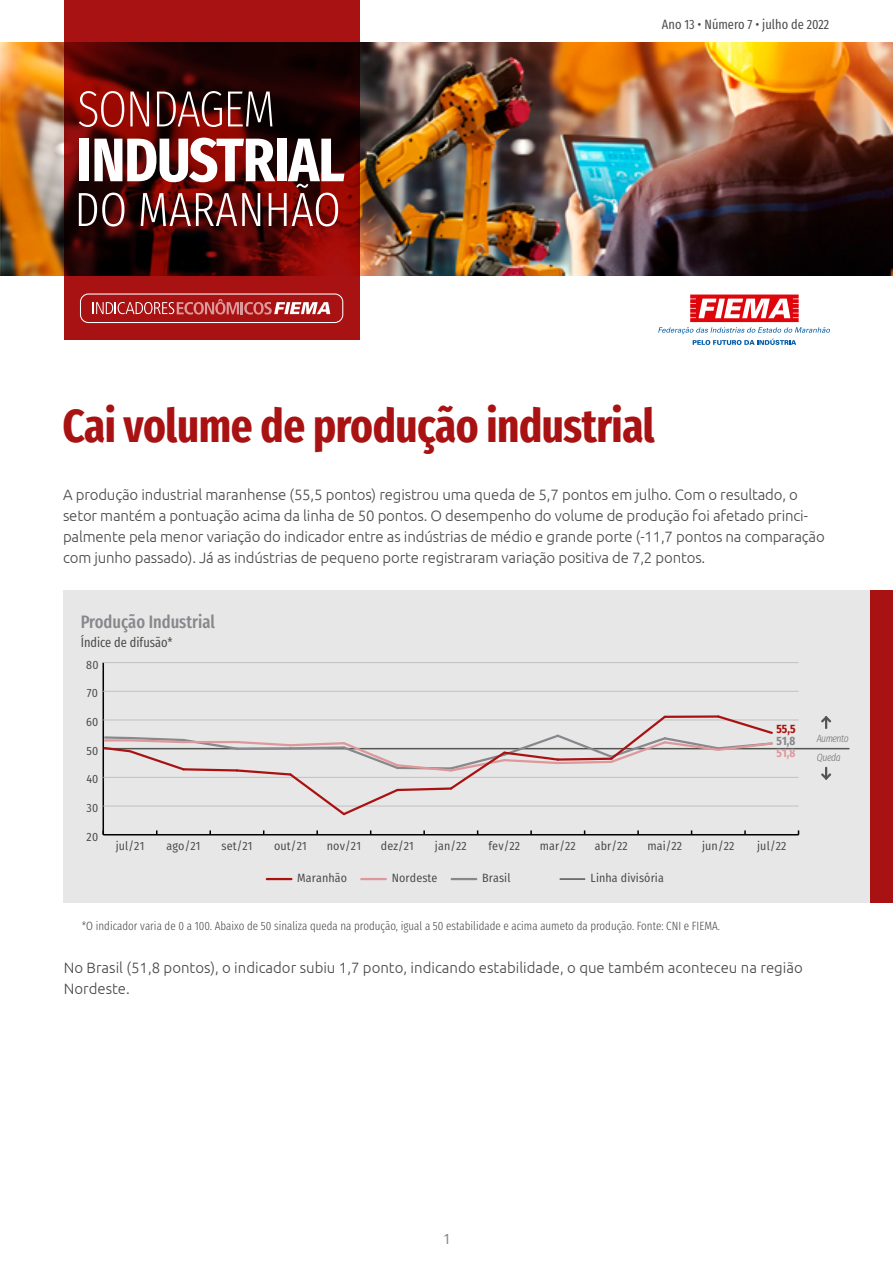
<style>
.page{position:relative;width:893px;height:1263px;background:#fff}
.page>*{position:absolute;margin:0;border:0;box-sizing:border-box;transform-origin:0 0}
.t1{font:700 46.5px "Fira Sans Compressed";letter-spacing:-.01em;color:#a91212}
.t2{font:500 18px "Fira Sans Compressed";color:#89878c}
.t3{font:300 15px/21px "Ubuntu";letter-spacing:-.01em;color:#494748}
.t4{font:15px "Fira Sans Compressed";color:#89878c}
.t5{font:13.5px "Fira Sans Compressed";color:#494748}
.t6{font:700 12.15px "Fira Sans Compressed";color:#de989b}
.t7{font:700 12.15px "Fira Sans Compressed";color:#aa1212}
.t8{font:12px "Fira Sans Condensed";letter-spacing:.01em;color:#474446}
.t9{font:300 12px "Fira Sans Compressed";color:#494748}
.t10{font:700 12px "Fira Sans Compressed";color:#88878b}
.t11{font:italic 300 10.5px "Fira Sans Compressed";letter-spacing:-.045em;color:#717176}
</style>
<div class="page">
<svg style="left:658px;top:295px;width:172px;height:50px"></svg>
<img style="left:0;top:43px;width:893px;height:232px">
<svg style="left:64px;top:0;width:295px;height:339px;background:#680a09"></svg>
<div style="left:80px;top:293px;width:263px;height:30px;border:1px solid #fff;border-radius:8px"></div>
<svg style="left:93px;top:299px;width:237px;height:15px;background:#c25556"></svg>
<svg style="left:79px;top:91px;width:45px;height:36px;background:#af3f38"></svg>
<svg style="left:130px;top:92px;width:19px;height:34px"></svg>
<svg style="left:157px;top:91px;width:65px;height:36px"></svg>
<svg style="left:228px;top:92px;width:44px;height:34px"></svg>
<svg style="left:79px;top:138px;width:265px;height:88px"></svg>
<div style="left:64px;top:590px;width:829px;height:312px;background:#e7e7e7"></div>
<div style="left:870px;top:590px;width:23px;height:312px;background:#a91212"></div>
<svg style="left:821px;top:716px;width:10px;height:13px"></svg>
<svg style="left:821px;top:767px;width:10px;height:13px"></svg>
<hr style="left:103px;top:834px;width:695px;height:1px;background:#000">
<hr style="left:103px;top:662px;width:1px;height:173px;background:#000">
<hr style="left:103px;top:806px;width:695px;height:1px;background:#c0c0c0">
<hr style="left:103px;top:777px;width:695px;height:1px;background:#c0c0c0">
<hr style="left:105px;top:748px;width:744px;height:1px;background:#525552">
<hr style="left:103px;top:720px;width:695px;height:1px;background:#c0c0c0">
<hr style="left:103px;top:691px;width:695px;height:1px;background:#c0c0c0">
<hr style="left:103px;top:662px;width:695px;height:1px;background:#c0c0c0">
<svg style="left:102px;top:714px;width:673px;height:103px"></svg>
<hr style="left:560px;top:878px;width:25px;height:2px;background:#525552">
<hr style="left:267px;top:878px;width:24px;height:2px;background:#aa1212">
<hr style="left:361px;top:878px;width:25px;height:2px;background:#de989b">
<hr style="left:452px;top:878px;width:24px;height:2px;background:#88878b">
<p class="t5" style="left:662px;top:14px;width:169px">Ano 13 • Número 7 • julho de 2022</p>
<h1 class="t1" style="left:63px;top:387px;width:594px">Cai volume de produção industrial</h1>
<p class="t3" style="left:63px;top:484px;width:763px">A produção industrial maranhense (55,5 pontos) registrou uma queda de 5,7 pontos em julho. Com o resultado, o setor mantém a pontuação acima da linha de 50 pontos. O desempenho do volume de produção foi afetado princi&shy;palmente pela menor variação do indicador entre as indústrias de médio e grande porte (-11,7 pontos na comparação com junho passado). Já as indústrias de pequeno porte registraram variação positiva de 7,2 pontos.</p>
<p class="t2" style="left:81px;top:607px;width:136px">Produção Industrial</p>
<p class="t5" style="left:81px;top:632px;width:93px">Índice de difusão*</p>
<p class="t8" style="left:86px;top:655px;width:14px">80</p>
<p class="t8" style="left:87px;top:684px;width:13px">70</p>
<p class="t8" style="left:86px;top:713px;width:14px">60</p>
<p class="t8" style="left:87px;top:741px;width:13px">50</p>
<p class="t8" style="left:86px;top:770px;width:14px">40</p>
<p class="t8" style="left:87px;top:799px;width:13px">30</p>
<p class="t8" style="left:87px;top:828px;width:13px">20</p>
<p class="t7" style="left:776px;top:719px;width:21px">55,5</p>
<p class="t10" style="left:777px;top:731px;width:20px">51,8</p>
<p class="t6" style="left:777px;top:743px;width:20px">51,8</p>
<p class="t8" style="left:116px;top:836px;width:30px">jul/21</p>
<p class="t8" style="left:167px;top:836px;width:35px">ago/21</p>
<p class="t8" style="left:221px;top:836px;width:33px">set/21</p>
<p class="t8" style="left:274px;top:836px;width:34px">out/21</p>
<p class="t8" style="left:327px;top:836px;width:36px">nov/21</p>
<p class="t8" style="left:381px;top:836px;width:35px">dez/21</p>
<p class="t8" style="left:435px;top:836px;width:33px">jan/22</p>
<p class="t8" style="left:489px;top:836px;width:33px">fev/22</p>
<p class="t8" style="left:540px;top:836px;width:37px">mar/22</p>
<p class="t8" style="left:595px;top:836px;width:35px">abr/22</p>
<p class="t8" style="left:647px;top:836px;width:36px">mai/22</p>
<p class="t8" style="left:702px;top:836px;width:34px">jun/22</p>
<p class="t8" style="left:757px;top:836px;width:31px">jul/22</p>
<p class="t8" style="left:297px;top:869px;width:51px">Maranhão</p>
<p class="t8" style="left:392px;top:869px;width:47px">Nordeste</p>
<p class="t8" style="left:482px;top:869px;width:30px">Brasil</p>
<p class="t8" style="left:591px;top:869px;width:75px">Linha divisória</p>
<p class="t11" style="left:817px;top:731px;width:34px">Aumento</p>
<p class="t11" style="left:817px;top:750px;width:26px">Queda</p>
<p class="t9" style="left:82px;top:917px;width:640px">*O indicador varia de 0 a 100. Abaixo de 50 sinaliza queda na produção, igual a 50 estabilidade e acima aumeto da produção. Fonte: CNI e FIEMA.</p>
<p class="t3" style="left:64px;top:957px;width:740px">No Brasil (51,8 pontos), o indicador subiu 1,7 ponto, indicando estabilidade, o que também aconteceu na região<br>Nordeste.</p>
<p class="t4" style="left:444px;top:1227px;width:7px">1</p>
</div>
